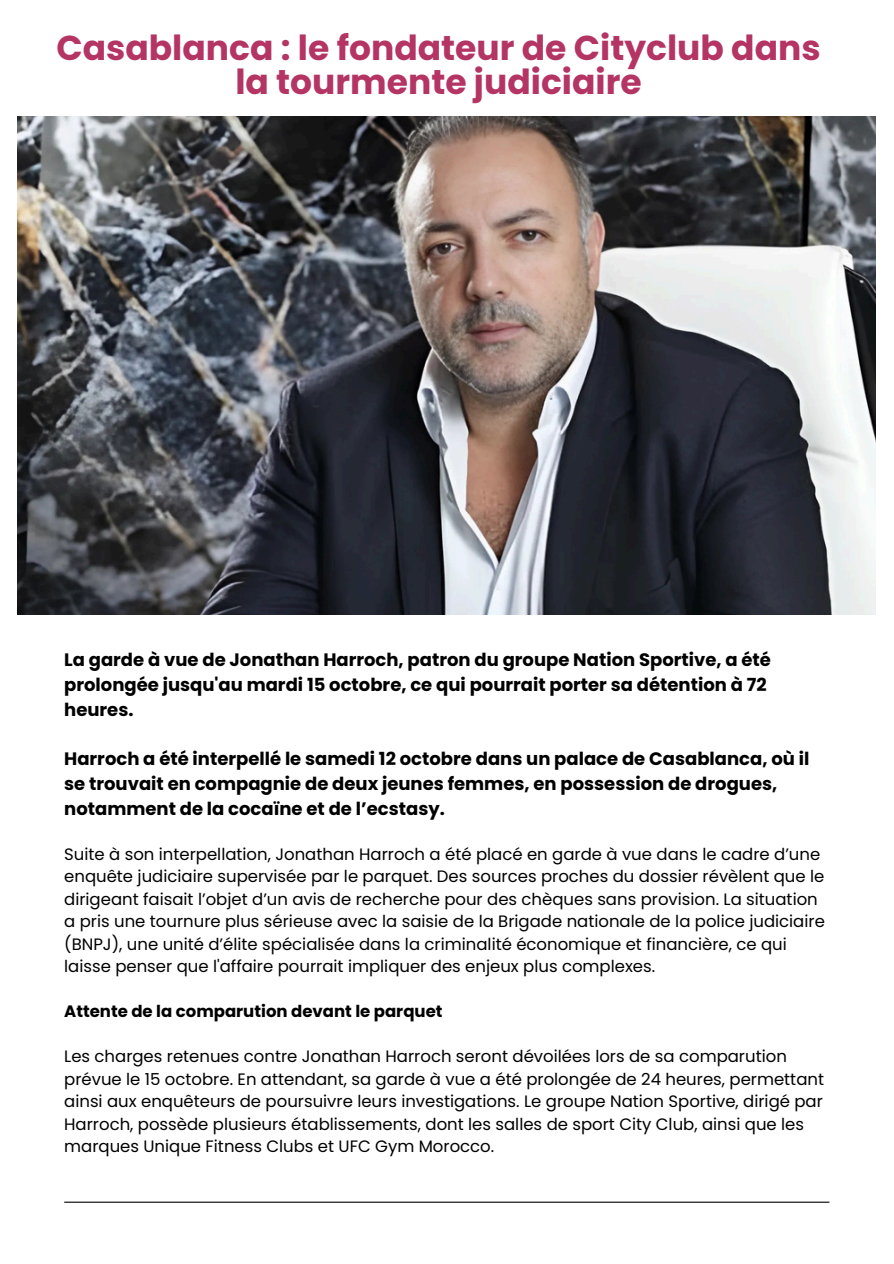
<style>
.page{position:relative;width:894px;height:1264px;background:#fff}
.page>*{position:absolute;margin:0;border:0;box-sizing:border-box;transform-origin:0 0}
.t1{font:700 34.5px/33.8px "Poppins";color:#b43464;text-align:center}
.t2{font:700 18px/24.8px "Poppins";color:#000}
.t3{font:16.5px/22.5px "Poppins";color:#000}
.t4{font:700 16.5px "Poppins";color:#000}
</style>
<div class="page">
<img style="left:18px;top:117px;width:857px;height:497px">
<hr style="left:64px;top:1201px;width:765px;height:1px;background:#000">
<h1 class="t1" style="left:56px;top:32px;width:765px">Casablanca : le fondateur de Cityclub dans la tourmente judiciaire</h1>
<h2 class="t2" style="left:64px;top:647px;width:708px">La garde à vue de Jonathan Harroch, patron du groupe Nation Sportive, a été prolongée jusqu'au mardi 15 octobre, ce qui pourrait porter sa détention à 72 heures.</h2>
<h2 class="t2" style="left:64px;top:746px;width:746px">Harroch a été interpellé le samedi 12 octobre dans un palace de Casablanca, où il se trouvait en compagnie de deux jeunes femmes, en possession de drogues, notamment de la cocaïne et de l’ecstasy.</h2>
<p class="t3" style="left:64px;top:842px;width:762px">Suite à son interpellation, Jonathan Harroch a été placé en garde à vue dans le cadre d’une enquête judiciaire supervisée par le parquet. Des sources proches du dossier révèlent que le dirigeant faisait l’objet d’un avis de recherche pour des chèques sans provision. La situation a pris une tournure plus sérieuse avec la saisie de la Brigade nationale de la police judiciaire (BNPJ), une unité d’élite spécialisée dans la criminalité économique et financière, ce qui laisse penser que l'affaire pourrait impliquer des enjeux plus complexes.</p>
<h2 class="t4" style="left:64px;top:999px;width:380px">Attente de la comparution devant le parquet</h2>
<p class="t3" style="left:64px;top:1045px;width:761px">Les charges retenues contre Jonathan Harroch seront dévoilées lors de sa comparution prévue le 15 octobre. En attendant, sa garde à vue a été prolongée de 24 heures, permettant ainsi aux enquêteurs de poursuivre leurs investigations. Le groupe Nation Sportive, dirigé par Harroch, possède plusieurs établissements, dont les salles de sport City Club, ainsi que les marques Unique Fitness Clubs et UFC Gym Morocco.</p>
</div>
